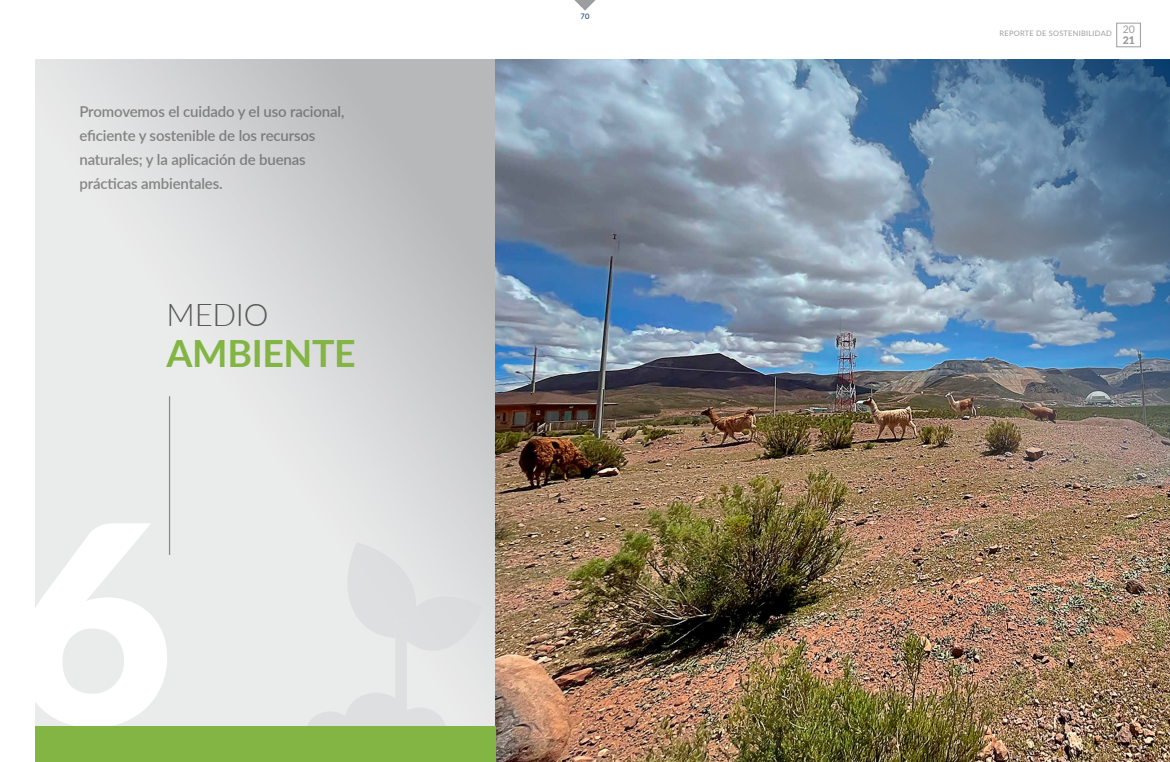
<style>
.page{position:relative;width:1170px;height:762px;background:#fff}
.page>*{position:absolute;margin:0;border:0;box-sizing:border-box;transform-origin:0 0}
.t1{font:900 277.5px "Lato";color:#fff}
.t2{font:700 37.5px "Lato";letter-spacing:-.01em;color:#82b543}
.t3{font:300 31.25px "Lato";letter-spacing:-.01em;color:#575756}
.t4{font:600 15px/23.8px "Lato";letter-spacing:-.01em;color:#575756}
.t5{font:900 10.5px "Lato";color:#9b9d9f}
.t6{font:7.5px "Lato";letter-spacing:.03em;color:#9b9d9f}
.t7{font:7.5px "Lato";color:#003461}
</style>
<div class="page">
<div style="left:1116px;top:23px;width:24px;height:24px;border:1px solid #9b9d9f"></div>
<svg style="left:574px;top:0;width:22px;height:11px"></svg>
<svg style="left:35px;top:59px;width:460px;height:667px;background:#dbdcdd"></svg>
<img style="left:495px;top:59px;width:674px;height:703px">
<img style="left:530px;top:59px;width:639px;height:426px">
<div style="left:305px;top:542px;width:177px;height:184px;background:#e4e5e6"></div>
<div style="left:35px;top:726px;width:460px;height:36px;background:#82b543"></div>
<hr style="left:169px;top:396px;width:1px;height:159px;background:#5a5a58">
<p class="t4" style="left:79px;top:99px;width:266px">Promovemos el cuidado y el uso racional, eficiente y sostenible de los recursos naturales; y la aplicación de buenas prácticas ambientales.</p>
<h3 class="t3" style="left:167px;top:293px;width:103px">MEDIO</h3>
<h2 class="t2" style="left:167px;top:326px;width:191px">AMBIENTE</h2>
<h1 class="t1" style="left:13px;top:415px;width:162px">6</h1>
<p class="t7" style="left:580px;top:11px;width:10px">70</p>
<p class="t6" style="left:999px;top:28px;width:137px">REPORTE DE SOSTENIBILIDAD <sup>20</sup></p>
<p class="t5" style="left:1122px;top:32px;width:14px">21</p>
</div>
